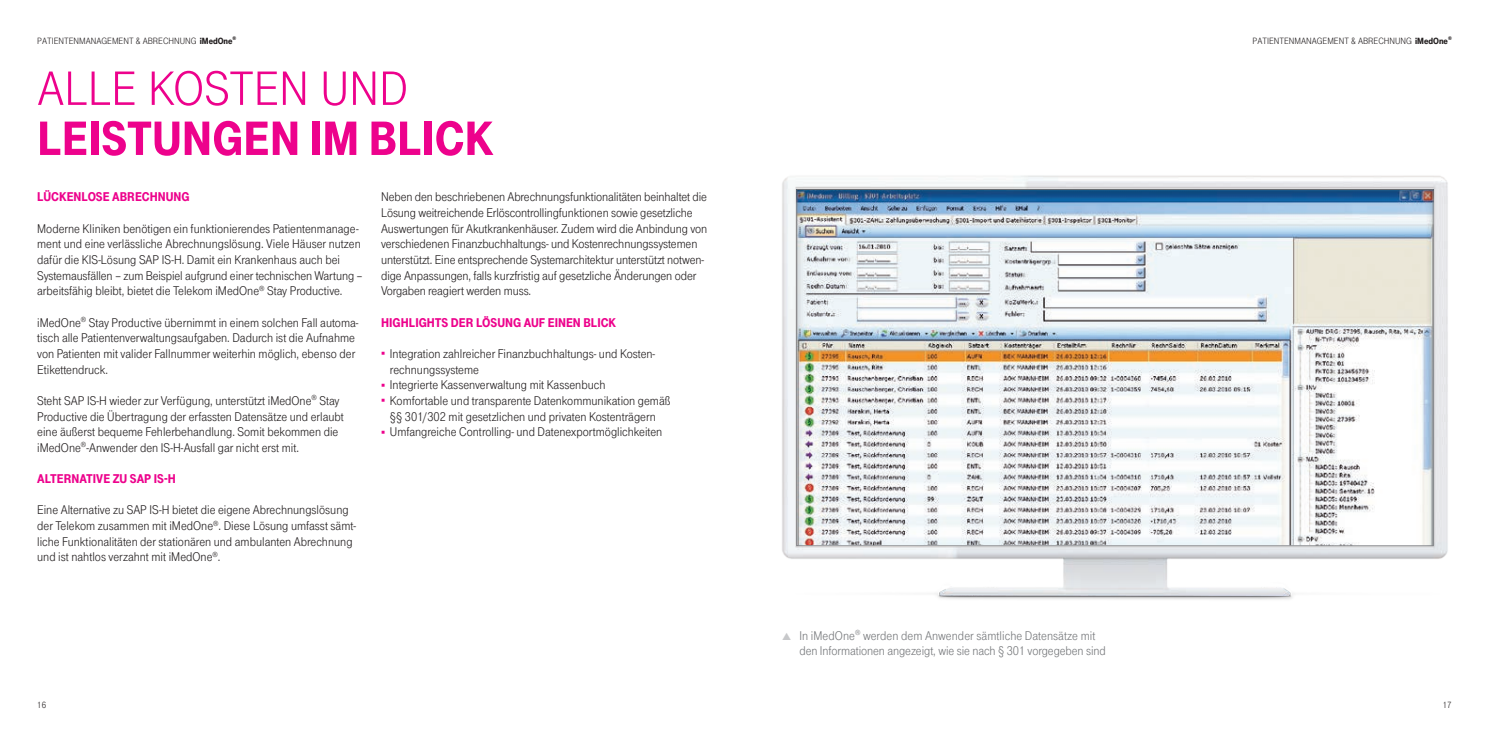
<style>
.page{position:relative;width:1489px;height:745px;background:#fff}
.page>*{position:absolute;margin:0;border:0;box-sizing:border-box;transform-origin:0 0}
.t1{font:900 50px "Tele Grotesk Headline";color:#ed028c}
.t2{font:50px "Tele Grotesk Headline";color:#ed028c}
.t3{font:13.12px/15.6px "Tele Grotesk Norm";color:#231f20}
.t4{font:13.12px/15.6px "Tele Grotesk Norm";letter-spacing:-.005em;color:#76787b}
.t5{font:900 13.12px "Tele Grotesk Headline";color:#ed028c}
.t6{font:9.38px "Tele Grotesk Headline";color:#231f20}
.t7{font:9.38px "Tele Grotesk Norm";color:#231f20}
.s1{font-family:"Tele Grotesk Ultr"}
.s2{color:#ed028c}
</style>
<div class="page">
<img style="left:782px;top:175px;width:666px;height:425px">
<div style="left:794px;top:187px;width:639px;height:358px;background:#231f20;opacity:.35"></div>
<p class="t6" style="left:37px;top:35px;width:201px">PATIENTENMANAGEMENT &amp; ABRECHNUNG <span class="s1">iMedOne</span><sup>®</sup></p>
<p class="t6" style="left:1252px;top:35px;width:201px">PATIENTENMANAGEMENT &amp; ABRECHNUNG <span class="s1">iMedOne</span><sup>®</sup></p>
<h1 class="t2" style="left:37px;top:61px;width:366px">ALLE KOSTEN UND</h1>
<h1 class="t1" style="left:37px;top:110px;width:427px">LEISTUNGEN IM BLICK</h1>
<p class="t5" style="left:37px;top:190px;width:153px">LÜCKENLOSE ABRECHNUNG</p>
<p class="t3" style="left:37px;top:221px;width:327px">Moderne Kliniken benötigen ein funktionierendes Patientenmanage&shy;ment und eine verlässliche Abrechnungslösung. Viele Häuser nutzen dafür die KIS-Lösung SAP IS-H. Damit ein Krankenhaus auch bei Systemausfällen – zum Beispiel aufgrund einer technischen Wartung – arbeitsfähig bleibt, bietet die Telekom iMedOne<sup>®</sup> Stay Productive.</p>
<p class="t3" style="left:37px;top:314px;width:323px">iMedOne<sup>®</sup> Stay Productive übernimmt in einem solchen Fall automa&shy;tisch alle Patientenverwaltungsaufgaben. Dadurch ist die Aufnahme von Patienten mit valider Fallnummer weiterhin möglich, ebenso der Etikettendruck.</p>
<p class="t3" style="left:37px;top:392px;width:308px">Steht SAP IS-H wieder zur Verfügung, unterstützt iMedOne<sup>®</sup> Stay Productive die Übertragung der erfassten Datensätze und erlaubt eine äußerst bequeme Fehlerbehandlung. Somit bekommen die iMedOne<sup>®</sup>-Anwender den IS-H-Ausfall gar nicht erst mit.</p>
<p class="t5" style="left:37px;top:471px;width:139px">ALTERNATIVE ZU SAP IS-H</p>
<p class="t3" style="left:37px;top:502px;width:320px">Eine Alternative zu SAP IS-H bietet die eigene Abrechnungslösung der Telekom zusammen mit iMedOne<sup>®</sup>. Diese Lösung umfasst sämt&shy;liche Funktionalitäten der stationären und ambulanten Abrechnung und ist nahtlos verzahnt mit iMedOne<sup>®</sup>.</p>
<p class="t3" style="left:381px;top:189px;width:327px">Neben den beschriebenen Abrechnungsfunktionalitäten beinhaltet die Lösung weitreichende Erlöscontrollingfunktionen sowie gesetzliche Auswertungen für Akutkrankenhäuser. Zudem wird die Anbindung von verschiedenen Finanzbuchhaltungs- und Kostenrechnungssystemen unterstützt. Eine entsprechende Systemarchitektur unterstützt notwen&shy;dige Anpassungen, falls kurzfristig auf gesetzliche Änderungen oder Vorgaben reagiert werden muss.</p>
<p class="t5" style="left:381px;top:315px;width:228px">HIGHLIGHTS DER LÖSUNG AUF EINEN BLICK</p>
<p class="t3" style="left:390px;top:346px;width:267px;text-indent:-9px"><span class="s2">○</span> Integration zahlreicher Finanzbuchhaltungs- und Kosten&shy;rechnungssysteme</p>
<p class="t3" style="left:381px;top:377px;width:226px"><span class="s2">○</span> Integrierte Kassenverwaltung mit Kassenbuch</p>
<p class="t3" style="left:381px;top:392px;width:291px;text-align:center"><span class="s2">○</span> Komfortable und transparente Datenkommunikation gemäß §§ 301/302 mit gesetzlichen und privaten Kostenträgern</p>
<p class="t3" style="left:381px;top:424px;width:283px"><span class="s2">○</span> Umfangreiche Controlling- und Datenexportmöglichkeiten</p>
<p class="t4" style="left:799px;top:627px;width:308px">In iMedOne<sup>®</sup> werden dem Anwender sämtliche Datensätze mit den Informationen angezeigt, wie sie nach § 301 vorgegeben sind</p>
<p class="t7" style="left:37px;top:699px;width:10px">16</p>
<p class="t7" style="left:1442px;top:699px;width:10px">17</p>
</div>
